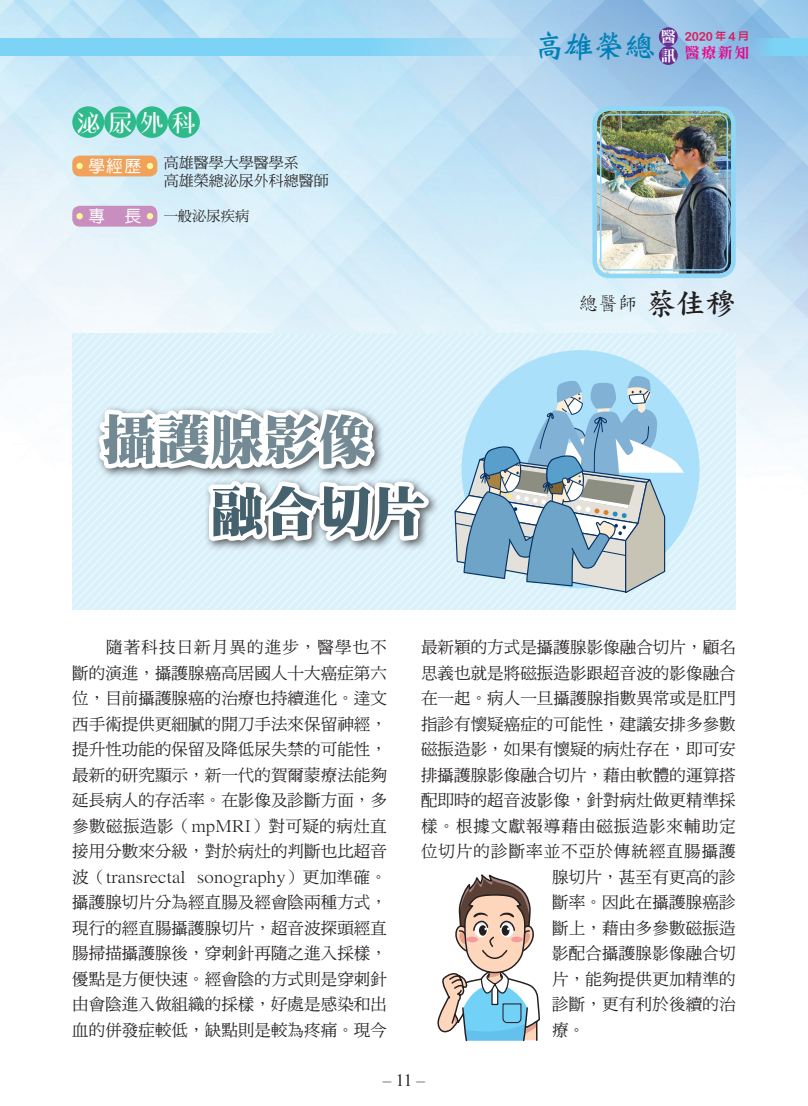
<style>
.page{position:relative;width:808px;height:1106px;background:#fff}
.page>*{position:absolute;margin:0;border:0;box-sizing:border-box;transform-origin:0 0}
.t1{font:54px "DF Ming Std W12";color:#738a95}
.t2{font:54px "DF Ming Std W12";color:#46616e}
.t3{font:31.5px "DF Wei Bei Md HKP BF";color:#0080b7}
.t4{font:30px "DF Kai Shu Std W7";color:#231f20}
.t5{font:500 24px "M Yoyo HK";color:#fff}
.t6{font:19.5px "DF Kai Shu Std W3";color:#231f20}
.t7{font:italic 17.1px "Times New Roman";color:#231f20}
.內文{font:16.5px/25.5px "DF Ming Md HKP BF";letter-spacing:.005em;color:#231f20;text-align:justify}
.內文-2{font:16.5px "DF Ming Md HKP BF";letter-spacing:.065em;color:#231f20}
.t8{font:16.5px "DF Yuan Std W5";color:#fff}
.t9{font:15.15px "DF Ming Std W9";color:#fff}
.t10{font:15px "DF Ming Std W5";color:#231f20}
.t11{font:15px "DF Ming Std W9";color:#ed028c}
.t12{font:14.25px "DF Ming Std W5";color:#231f20}
.t13{font:12px "DF Li Yuan Bd HK BF";color:#d91a5b}
.s1{font-size:15.15px;color:#fff}
.s2{font-size:10.5px}
.s3{font-style:normal}
</style>
<div class="page">
<img style="left:0;top:0;width:808px;height:610px">
<svg style="left:0;top:38px;width:534px;height:18px;background:#86d4f5"></svg>
<div style="left:751px;top:38px;width:57px;height:18px;background:linear-gradient(to right,#83c4eb,#79d9fa)"></div>
<div style="left:659px;top:46px;width:19px;height:19px;background:#652d91;border-radius:50%"></div>
<div style="left:659px;top:27px;width:19px;height:19px;background:#652d91;border-radius:50%"></div>
<div style="left:72px;top:156px;width:85px;height:20px;background:#f0a15a;border-radius:8px"></div>
<div style="left:76px;top:163px;width:7px;height:6px;background:#fff79a;border-radius:50%"></div>
<svg style="left:147px;top:163px;width:6px;height:6px"></svg>
<div style="left:72px;top:206px;width:85px;height:21px;background:#c78ebf;border-radius:8px"></div>
<div style="left:76px;top:213px;width:7px;height:6px;background:#fff79a;border-radius:50%"></div>
<svg style="left:147px;top:213px;width:6px;height:6px"></svg>
<img style="left:72px;top:334px;width:664px;height:275px">
<div style="left:72px;top:106px;width:32px;height:32px;background:#2fba8c;border-radius:50%"></div>
<div style="left:104px;top:106px;width:32px;height:32px;background:#2fba8c;border-radius:50%"></div>
<div style="left:136px;top:106px;width:32px;height:32px;background:#2fba8c;border-radius:50%"></div>
<div style="left:168px;top:106px;width:32px;height:32px;background:#2fba8c;border-radius:50%"></div>
<img style="left:597px;top:111px;width:134px;height:162px">
<div style="left:592px;top:106px;width:144px;height:172px;border:4px solid #8dd7f7;border-radius:15px"></div>
<div style="left:600px;top:114px;width:128px;height:157px;border:2px solid #8dd7f7;border-radius:9px"></div>
<div style="left:461px;top:350px;width:238px;height:238px;background:#aae0f9;border-radius:50%"></div>
<svg style="left:453px;top:374px;width:231px;height:220px"></svg>
<div style="left:94px;top:404px;width:345px;height:148px;background:#231f20;opacity:.75"></div>
<svg style="left:91px;top:350px;width:346px;height:199px"></svg>
<svg style="left:437px;top:874px;width:103px;height:168px"></svg>
<p class="t5" style="left:77px;top:107px;width:121px">泌尿外科</p>
<p class="t8" style="left:88px;top:157px;width:54px">學經歷</p>
<p class="t8" style="left:88px;top:207px;width:54px">專 長</p>
<p class="t10" style="left:164px;top:155px;width:136px">高雄醫學大學醫學系</p>
<p class="t10" style="left:164px;top:173px;width:166px">高雄榮總泌尿外科總醫師</p>
<p class="t12" style="left:164px;top:208px;width:87px">一般泌尿疾病</p>
<p class="t1" style="left:102px;top:410px;width:271px">攝護腺影像</p>
<p class="t2" style="left:210px;top:482px;width:217px">融合切片</p>
<p class="t9" style="left:661px;top:28px;width:16px">醫</p>
<p class="t11" style="left:661px;top:44px;width:90px"><span class="s1">訊</span> 醫療新知</p>
<h2 class="t3" style="left:534px;top:29px;width:123px">高雄榮總</h2>
<p class="t13" style="left:685px;top:30px;width:65px">2020 <span class="s2">年</span> 4 <span class="s2">月</span></p>
<p class="t6" style="left:579px;top:293px;width:60px">總醫師</p>
<p class="t4" style="left:646px;top:287px;width:91px">蔡佳穆</p>
<p class="內文" style="left:72px;top:635px;width:316px;text-indent:34px">隨著科技日新月異的進步，醫學也不斷的演進，攝護腺癌高居國人十大癌症第六位，目前攝護腺癌的治療也持續進化。達文西手術提供更細膩的開刀手法來保留神經，提升性功能的保留及降低尿失禁的可能性，最新的研究顯示，新一代的賀爾蒙療法能夠延長病人的存活率。在影像及診斷方面，多參數磁振造影（mpMRI）對可疑的病灶直接用分數來分級，對於病灶的判斷也比超音波（transrectal sonography）更加準確。攝護腺切片分為經直腸及經會陰兩種方式，現行的經直腸攝護腺切片，超音波探頭經直腸掃描攝護腺後，穿刺針再隨之進入採樣，優點是方便快速。經會陰的方式則是穿刺針由會陰進入做組織的採樣，好處是感染和出血的併發症較低，缺點則是較為疼痛。現今</p>
<p class="內文" style="left:421px;top:635px;width:316px">最新穎的方式是攝護腺影像融合切片，顧名</p>
<p class="內文" style="left:421px;top:661px;width:316px">思義也就是將磁振造影跟超音波的影像融合</p>
<p class="內文" style="left:421px;top:686px;width:316px">在一起。病人一旦攝護腺指數異常或是肛門</p>
<p class="內文" style="left:421px;top:712px;width:316px">指診有懷疑癌症的可能性，建議安排多參數</p>
<p class="內文" style="left:421px;top:737px;width:316px">磁振造影，如果有懷疑的病灶存在，即可安</p>
<p class="內文" style="left:421px;top:763px;width:316px">排攝護腺影像融合切片，藉由軟體的運算搭</p>
<p class="內文" style="left:421px;top:788px;width:316px">配即時的超音波影像，針對病灶做更精準採</p>
<p class="內文-2" style="left:421px;top:817px;width:316px">樣。根據文獻報導藉由磁振造影來輔助定</p>
<p class="內文-2" style="left:421px;top:843px;width:316px">位切片的診斷率並不亞於傳統經直腸攝護</p>
<p class="內文" style="left:552px;top:865px;width:185px">腺切片，甚至有更高的診</p>
<p class="內文" style="left:552px;top:890px;width:185px">斷率。因此在攝護腺癌診</p>
<p class="內文" style="left:552px;top:916px;width:185px">斷上，藉由多參數磁振造</p>
<p class="內文" style="left:552px;top:941px;width:185px">影配合攝護腺影像融合切</p>
<p class="內文" style="left:552px;top:967px;width:185px">片，能夠提供更加精準的</p>
<p class="內文" style="left:552px;top:992px;width:185px">診斷，更有利於後續的治</p>
<p class="內文" style="left:552px;top:1018px;width:34px">療。</p>
<p class="t7" style="left:383px;top:1068px;width:44px">‒ <span class="s3">11</span> ‒</p>
</div>
